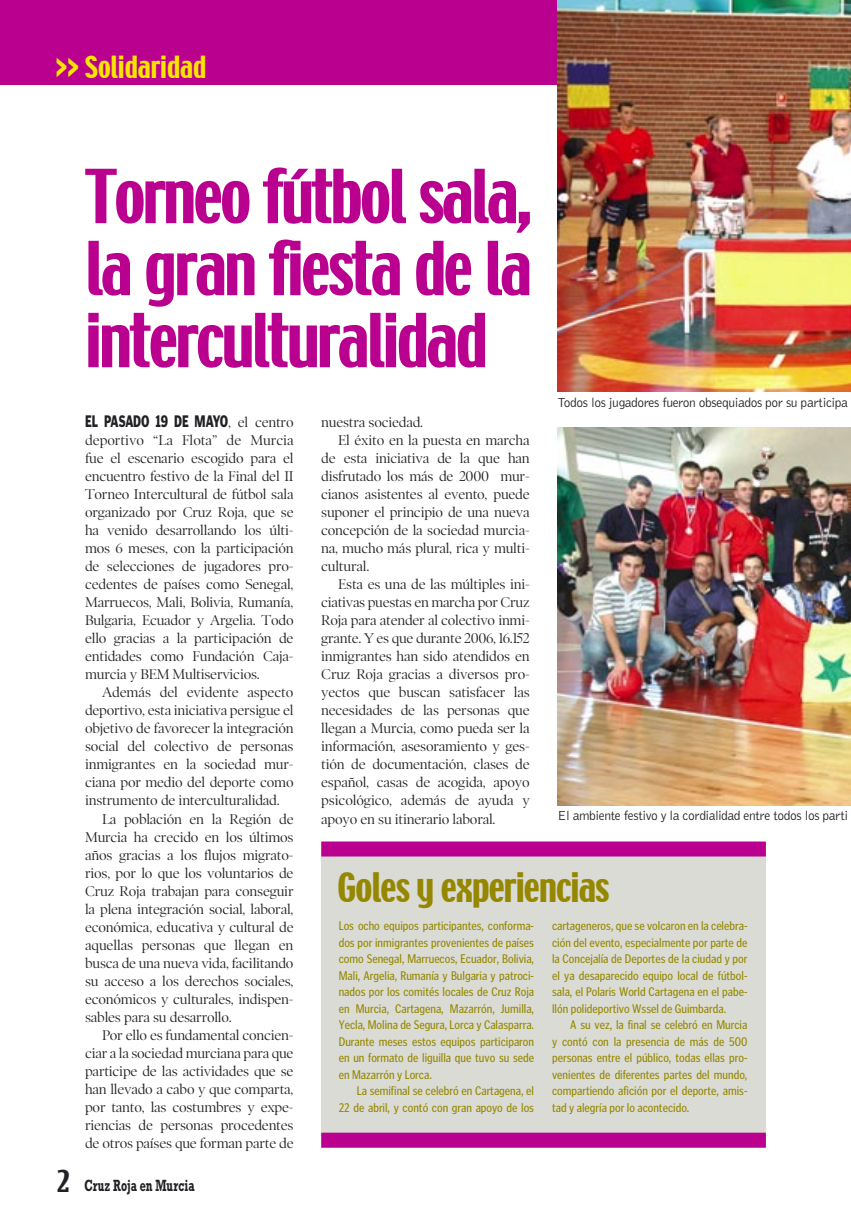
<style>
.page{position:relative;width:851px;height:1221px;background:#fff}
.page>*{position:absolute;margin:0;border:0;box-sizing:border-box;transform-origin:0 0}
.t1{font:66px/72px "Techno";letter-spacing:-.04em;color:#b9008f;text-align:justify}
.t2{font:36px "Techno";letter-spacing:-.025em;color:#958700}
.t3{font:27px "Techno";letter-spacing:-.005em;color:#f9e500}
.t4{font:900 16.5px "Poynter Gothic Text";letter-spacing:-.01em;color:#212125;scale:.7 1}
.t5{font:700 16.5px "Rockwell";letter-spacing:.005em;color:#212125;scale:.65 1}
.t6{font:14.25px/18px "Poynter OS Display";letter-spacing:-.015em;color:#212125;text-align:justify}
.t7{font:300 13.5px "Bell Gothic";letter-spacing:-.03em;color:#212125}
.t8{font:condensed 12.75px/16.5px "Poynter Gothic Text";color:#958700;text-align:justify}
.s1{font-size:36px}
.s2{font-family:"Poynter OS Display";font-weight:400;font-size:14.25px}
.s3{font-family:"Techno";font-weight:400;font-size:27px}
</style>
<div class="page">
<div style="left:0;top:0;width:850px;height:85px;background:#b9008f"></div>
<div style="left:321px;top:844px;width:444px;height:303px;background:#dadbd4"></div>
<div style="left:321px;top:1132px;width:444px;height:15px;background:#b9008f"></div>
<div style="left:321px;top:841px;width:444px;height:15px;background:#b9008f"></div>
<img style="left:557px;top:0;width:293px;height:391px">
<img style="left:557px;top:427px;width:293px;height:378px">
<h3 class="t3" style="left:55px;top:49px;width:152px"><span class="s1">&gt;&gt;</span> Solidaridad</h3>
<h1 class="t1" style="left:85px;top:164px;width:449px">Torneo fútbol sala, la gran fiesta de la interculturalidad</h1>
<p class="t7" style="left:557px;top:395px;width:292px">Todos los jugadores fueron obsequiados por su participa</p>
<p class="t4" style="left:85px;top:412px;width:299px">EL PASADO 19 DE MAYO<span class="s2">, el centro</span></p>
<p class="t6" style="left:85px;top:431px;width:210px">deportivo “La Flota” de Murcia fue el escenario escogido para el encuentro festivo de la Final del II Torneo Intercultural de fútbol sala organizado por Cruz Roja, que se ha venido desarrollando los últi&shy;mos 6 meses, con la participación de selecciones de jugadores pro&shy;cedentes de países como Senegal, Marruecos, Mali, Bolivia, Rumanía, Bulgaria, Ecuador y Argelia. Todo ello gracias a la participación de entidades como Fundación Caja&shy;murcia y BEM Multiservicios.</p>
<p class="t6" style="left:102px;top:683px;width:193px">Además del evidente aspecto</p>
<p class="t6" style="left:85px;top:701px;width:210px">deportivo, esta iniciativa persigue el</p>
<p class="t6" style="left:85px;top:719px;width:210px">objetivo de favorecer la integración</p>
<p class="t6" style="left:85px;top:737px;width:210px">social del colectivo de personas</p>
<p class="t6" style="left:85px;top:755px;width:210px">inmigrantes en la sociedad mur-</p>
<p class="t6" style="left:85px;top:773px;width:210px">ciana por medio del deporte como</p>
<p class="t6" style="left:85px;top:791px;width:196px">instrumento de interculturalidad.</p>
<p class="t6" style="left:102px;top:809px;width:193px">La población en la Región de</p>
<p class="t6" style="left:85px;top:827px;width:210px">Murcia ha crecido en los últimos</p>
<p class="t6" style="left:85px;top:845px;width:210px">años gracias a los flujos migrato-</p>
<p class="t6" style="left:85px;top:863px;width:210px">rios, por lo que los voluntarios de</p>
<p class="t6" style="left:85px;top:881px;width:210px">Cruz Roja trabajan para conseguir</p>
<p class="t6" style="left:85px;top:899px;width:210px">la plena integración social, laboral,</p>
<p class="t6" style="left:85px;top:917px;width:210px">económica, educativa y cultural de</p>
<p class="t6" style="left:85px;top:935px;width:210px">aquellas personas que llegan en</p>
<p class="t6" style="left:85px;top:953px;width:210px">busca de una nueva vida, facilitando</p>
<p class="t6" style="left:85px;top:971px;width:210px">su acceso a los derechos sociales,</p>
<p class="t6" style="left:85px;top:989px;width:210px">económicos y culturales, indispen-</p>
<p class="t6" style="left:85px;top:1007px;width:148px">sables para su desarrollo.</p>
<p class="t6" style="left:102px;top:1025px;width:193px">Por ello es fundamental concien-</p>
<p class="t6" style="left:85px;top:1043px;width:210px">ciar a la sociedad murciana para que</p>
<p class="t6" style="left:85px;top:1061px;width:210px">participe de las actividades que se</p>
<p class="t6" style="left:85px;top:1079px;width:210px">han llevado a cabo y que comparta,</p>
<p class="t6" style="left:85px;top:1097px;width:210px">por tanto, las costumbres y expe-</p>
<p class="t6" style="left:85px;top:1115px;width:210px">riencias de personas procedentes</p>
<p class="t6" style="left:85px;top:1133px;width:210px">de otros países que forman parte de</p>
<p class="t5" style="left:57px;top:1175px;width:213px"><span class="s3">2</span> Cruz Roja en Murcia</p>
<p class="t6" style="left:321px;top:413px;width:104px">nuestra sociedad.</p>
<p class="t6" style="left:338px;top:431px;width:193px">El éxito en la puesta en marcha</p>
<p class="t6" style="left:321px;top:449px;width:210px">de esta iniciativa de la que han</p>
<p class="t6" style="left:321px;top:467px;width:210px">disfrutado los más de 2000 mur-</p>
<p class="t6" style="left:321px;top:485px;width:210px">cianos asistentes al evento, puede</p>
<p class="t6" style="left:321px;top:503px;width:210px">suponer el principio de una nueva</p>
<p class="t6" style="left:321px;top:521px;width:210px">concepción de la sociedad murcia-</p>
<p class="t6" style="left:321px;top:539px;width:210px">na, mucho más plural, rica y multi-</p>
<p class="t6" style="left:321px;top:557px;width:50px">cultural.</p>
<p class="t6" style="left:338px;top:575px;width:193px">Esta es una de las múltiples ini-</p>
<p class="t6" style="left:321px;top:593px;width:210px">ciativas puestas en marcha por Cruz</p>
<p class="t6" style="left:321px;top:611px;width:210px">Roja para atender al colectivo inmi-</p>
<p class="t6" style="left:321px;top:629px;width:210px">grante. Y es que durante 2006, 16.152</p>
<p class="t6" style="left:321px;top:647px;width:210px">inmigrantes han sido atendidos en</p>
<p class="t6" style="left:321px;top:665px;width:210px">Cruz Roja gracias a diversos pro-</p>
<p class="t6" style="left:321px;top:683px;width:210px">yectos que buscan satisfacer las</p>
<p class="t6" style="left:321px;top:701px;width:210px">necesidades de las personas que</p>
<p class="t6" style="left:321px;top:719px;width:210px">llegan a Murcia, como pueda ser la</p>
<p class="t6" style="left:321px;top:737px;width:210px">información, asesoramiento y ges-</p>
<p class="t6" style="left:321px;top:755px;width:210px">tión de documentación, clases de</p>
<p class="t6" style="left:321px;top:773px;width:210px">español, casas de acogida, apoyo</p>
<p class="t6" style="left:321px;top:791px;width:210px">psicológico, además de ayuda y</p>
<p class="t6" style="left:321px;top:809px;width:176px">apoyo en su itinerario laboral.</p>
<p class="t7" style="left:557px;top:808px;width:292px">El ambiente festivo y la cordialidad entre todos los parti</p>
<h2 class="t2" style="left:337px;top:862px;width:273px">Goles y experiencias</h2>
<p class="t8" style="left:339px;top:917px;width:197px">Los ocho equipos participantes, conforma&shy;dos por inmigrantes provenientes de países como Senegal, Marruecos, Ecuador, Bolivia, Mali, Argelia, Rumanía y Bulgaria y patroci&shy;nados por los comités locales de Cruz Roja en Murcia, Cartagena, Mazarrón, Jumilla, Yecla, Molina de Segura, Lorca y Calasparra.<br>Durante meses estos equipos participaron en un formato de liguilla que tuvo su sede en Mazarrón y Lorca.</p>
<p class="t8" style="left:339px;top:1082px;width:197px;text-align:right">La semifinal se celebró en Cartagena, el<br>22 de abril, y contó con gran apoyo de los</p>
<p class="t8" style="left:552px;top:917px;width:197px">cartageneros, que se volcaron en la celebra&shy;ción del evento, especialmente por parte de la Concejalía de Deportes de la ciudad y por el ya desaparecido equipo local de fútbol&shy;sala, el Polaris World Cartagena en el pabe&shy;llón polideportivo Wssel de Guimbarda.</p>
<p class="t8" style="left:552px;top:1016px;width:197px;text-indent:18px">A su vez, la final se celebró en Murcia y contó con la presencia de más de 500 personas entre el público, todas ellas pro&shy;venientes de diferentes partes del mundo, compartiendo afición por el deporte, amis&shy;tad y alegría por lo acontecido.</p>
</div>
